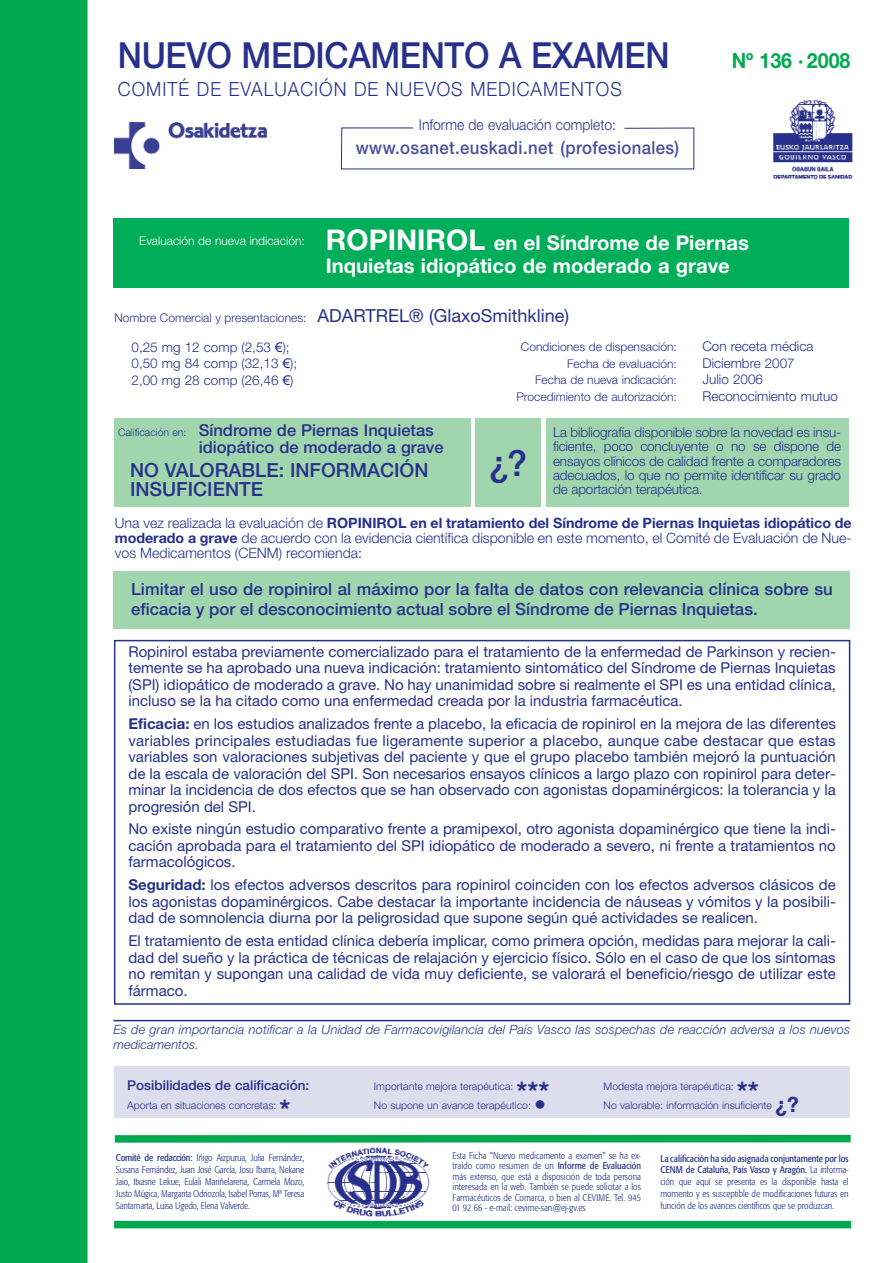
<style>
.page{position:relative;width:893px;height:1263px;background:#fff}
.page>*{position:absolute;margin:0;border:0;box-sizing:border-box;transform-origin:0 0}
.t1{font:500 36px "Helvetica Neue";letter-spacing:-.01em;color:#27318b;scale:.93 1}
.t2{font:500 36px "Helvetica Neue";letter-spacing:-.01em;color:#27318b}
.t3{font:700 27px "Helvetica Neue";color:#27318b}
.t4{font:700 21px "Helvetica Neue";color:#00a94f;scale:.93 1}
.t5{font:700 20.25px/22.5px "Helvetica Neue";color:#fff}
.t6{font:300 19.5px "Helvetica Neue";letter-spacing:.055em;color:#27318b;scale:.93 1}
.t7{font:500 19.5px/19.5px "Helvetica Neue";color:#27318b}
.t8{font:500 18px "Helvetica Neue";letter-spacing:.02em;color:#4b4e9b;scale:.93 1}
.t9{font:500 16.8px/19.5px "Helvetica Neue";color:#27318b}
.t10{font:500 16.5px/16.5px "Helvetica Neue";color:#27318b}
.t11{font:15px/16.5px "Helvetica Neue";color:#27318b;text-align:justify}
.t12{font:300 15px "Helvetica Neue";color:#27318b;scale:.93 1}
.t13{font:300 14.25px/15px "Helvetica Neue";color:#27318b;text-align:justify}
.t14{font:300 13.5px/14.2px "Helvetica Neue";color:#27318b}
.t15{font:500 13.5px "Helvetica Neue";color:#27318b}
.t16{font:italic 300 12.75px/15px "Helvetica Neue";letter-spacing:.01em;color:#27318b}
.t17{font:300 12px "Helvetica Neue";color:#27318b}
.t18{font:300 12px "Helvetica Neue";color:#fff}
.t19{font:300 10.5px "Helvetica Neue";color:#27318b}
.t20{font:300 condensed 9.75px/10.5px "Formata";letter-spacing:-.01em;color:#27318b;text-align:justify}
.s1{font-size:28.5px}
.s2{font-weight:400;font-size:18px}
.s3{font-family:"Arial";font-weight:400}
.s4{font-weight:300;font-size:10.5px}
.s5{font-weight:700}
.s6{font-size:24px}
.s7{font-weight:700;font-size:21px}
.s8{font-weight:400}
</style>
<div class="page">
<div style="left:0;top:0;width:88px;height:1263px;background:#00a94f"></div>
<div style="left:114px;top:572px;width:736px;height:57px;background:#a1d5ae"></div>
<img style="left:114px;top:122px;width:152px;height:47px">
<img style="left:773px;top:100px;width:80px;height:80px">
<svg style="left:341px;top:127px;width:353px;height:43px"></svg>
<div style="left:114px;top:640px;width:736px;height:365px;border:2px solid #27318b"></div>
<div style="left:115px;top:1135px;width:735px;height:8px;background:#00a94f"></div>
<div style="left:114px;top:1221px;width:737px;height:7px;background:#00a94f"></div>
<img style="left:327px;top:1147px;width:103px;height:70px">
<hr style="left:113px;top:1020px;width:737px;height:1px;background:#27318b">
<div style="left:114px;top:1066px;width:736px;height:52px;background:#dedded"></div>
<div style="left:113px;top:219px;width:736px;height:69px;background:#00ae5a"></div>
<div style="left:475px;top:418px;width:66px;height:88px;background:#a1d5ae"></div>
<div style="left:546px;top:418px;width:302px;height:88px;background:#a1d5ae"></div>
<div style="left:114px;top:418px;width:356px;height:88px;background:#a1d5ae"></div>
<h1 class="t1" style="left:118px;top:42px;width:595px">NUEVO MEDICAMENTO A EXAMEN</h1>
<h3 class="t4" style="left:732px;top:53px;width:129px">Nº 136 · 2008</h3>
<h3 class="t6" style="left:118px;top:82px;width:543px">COMITÉ DE EVALUACIÓN DE NUEVOS MEDICAMENTOS</h3>
<p class="t12" style="left:419px;top:120px;width:214px">Informe de evaluación completo:</p>
<p class="t8" style="left:356px;top:141px;width:349px">www.osanet.euskadi.net (profesionales)</p>
<p class="t18" style="left:139px;top:237px;width:167px">Evaluación de nueva indicación:</p>
<h3 class="t5" style="left:326px;top:234px;width:424px"><span class="s1">ROPINIROL</span> en el Síndrome de Piernas<br>Inquietas idiopático de moderado a grave</h3>
<p class="t17" style="left:114px;top:314px;width:456px">Nombre Comercial y presentaciones: <span class="s2">ADARTREL® (GlaxoSmithkline)</span></p>
<p class="t14" style="left:131px;top:340px;width:167px;line-height:16.5px">0,25 mg 12 comp (2,53 <span class="s3">€</span>);<br>0,50 mg 84 comp (32,13 <span class="s3">€</span>);<br>2,00 mg 28 comp (26,46 <span class="s3">€</span>)</p>
<p class="t17" style="left:521px;top:343px;width:157px">Condiciones de dispensación:</p>
<p class="t14" style="left:702px;top:340px;width:113px">Con receta médica</p>
<p class="t17" style="left:567px;top:359px;width:111px">Fecha de evaluación:</p>
<p class="t14" style="left:702px;top:357px;width:94px">Diciembre 2007</p>
<p class="t17" style="left:535px;top:376px;width:143px">Fecha de nueva indicación:</p>
<p class="t14" style="left:702px;top:373px;width:62px">Julio 2006</p>
<p class="t17" style="left:516px;top:392px;width:162px">Procedimiento de autorización:</p>
<p class="t14" style="left:702px;top:390px;width:137px">Reconocimiento mutuo</p>
<p class="t10" style="left:199px;top:424px;width:246px;text-indent:-81px"><span class="s4">Calificación en:</span> Síndrome de Piernas Inquietas idiopático de moderado a grave</p>
<h3 class="t7" style="left:130px;top:462px;width:300px">NO VALORABLE: INFORMACIÓN<br>INSUFICIENTE</h3>
<h1 class="t2" style="left:489px;top:451px;width:40px">¿?</h1>
<p class="t14" style="left:553px;top:426px;width:289px;text-align:justify">La bibliografía disponible sobre la novedad es insu&shy;ficiente, poco concluyente o no se dispone de ensayos clínicos de calidad frente a comparadores adecuados, lo que no permite identificar su grado de aportación terapéutica.</p>
<p class="t13" style="left:115px;top:517px;width:738px">Una vez realizada la evaluación de <span class="s5">ROPINIROL en el tratamiento del Síndrome de Piernas Inquietas idiopático de moderado a grave</span> de acuerdo con la evidencia científica disponible en este momento, el Comité de Evaluación de Nue&shy;vos Medicamentos (CENM) recomienda:</p>
<p class="t9" style="left:131px;top:581px;width:703px">Limitar el uso de ropinirol al máximo por la falta de datos con relevancia clínica sobre su eficacia y por el desconocimiento actual sobre el Síndrome de Piernas Inquietas.</p>
<p class="t11" style="left:128px;top:645px;width:709px">Ropinirol estaba previamente comercializado para el tratamiento de la enfermedad de Parkinson y recien&shy;temente se ha aprobado una nueva indicación: tratamiento sintomático del Síndrome de Piernas Inquietas (SPI) idiopático de moderado a grave. No hay unanimidad sobre si realmente el SPI es una entidad clínica, incluso se la ha citado como una enfermedad creada por la industria farmacéutica.</p>
<p class="t11" style="left:128px;top:717px;width:709px"><span class="s5">Eficacia:</span> en los estudios analizados frente a placebo, la eficacia de ropinirol en la mejora de las diferentes variables principales estudiadas fue ligeramente superior a placebo, aunque cabe destacar que estas variables son valoraciones subjetivas del paciente y que el grupo placebo también mejoró la puntuación de la escala de valoración del SPI. Son necesarios ensayos clínicos a largo plazo con ropinirol para deter&shy;minar la incidencia de dos efectos que se han observado con agonistas dopaminérgicos: la tolerancia y la progresión del SPI.</p>
<p class="t11" style="left:128px;top:822px;width:709px">No existe ningún estudio comparativo frente a pramipexol, otro agonista dopaminérgico que tiene la indi&shy;cación aprobada para el tratamiento del SPI idiopático de moderado a severo, ni frente a tratamientos no farmacológicos.</p>
<p class="t11" style="left:128px;top:878px;width:709px"><span class="s5">Seguridad:</span> los efectos adversos descritos para ropinirol coinciden con los efectos adversos clásicos de los agonistas dopaminérgicos. Cabe destacar la importante incidencia de náuseas y vómitos y la posibili&shy;dad de somnolencia diurna por la peligrosidad que supone según qué actividades se realicen.</p>
<p class="t11" style="left:128px;top:934px;width:709px">El tratamiento de esta entidad clínica debería implicar, como primera opción, medidas para mejorar la cali&shy;dad del sueño y la práctica de técnicas de relajación y ejercicio físico. Sólo en el caso de que los síntomas no remitan y supongan una calidad de vida muy deficiente, se valorará el beneficio/riesgo de utilizar este fármaco.</p>
<p class="t16" style="left:113px;top:1023px;width:738px">Es de gran importancia notificar a la Unidad de Farmacovigilancia del País Vasco las sospechas de reacción adversa a los nuevos medicamentos.</p>
<p class="t15" style="left:127px;top:1080px;width:184px">Posibilidades de calificación:</p>
<p class="t19" style="left:374px;top:1082px;width:141px">Importante mejora terapéutica:</p>
<h2 class="t3" style="left:517px;top:1081px;width:34px">***</h2>
<p class="t19" style="left:604px;top:1082px;width:132px">Modesta mejora terapéutica:</p>
<h2 class="t3" style="left:737px;top:1081px;width:23px">**</h2>
<p class="t19" style="left:127px;top:1101px;width:151px">Aporta en situaciones concretas:</p>
<h2 class="t3" style="left:280px;top:1100px;width:12px">*</h2>
<p class="t19" style="left:374px;top:1101px;width:426px">No supone un avance terapéutico: <span class="s6">•</span> No valorable: información insuficiente <span class="s7">¿?</span></p>
<p class="t20" style="left:116px;top:1152px;width:190px;line-height:12px"><span class="s8">Comité de redacción:</span> Iñigo Aizpurua, Julia Fernández, Susana Fernández, Juan José García, Josu Ibarra, Nekane Jaio, Itxasne Lekue, Eulali Mariñelarena, Carmela Mozo, Justo Múgica, Margarita Odriozola, Isabel Porras, Mª Teresa Santamarta, Luisa Ugedo, Elena Valverde.</p>
<p class="t20" style="left:453px;top:1151px;width:190px">Esta Ficha “Nuevo medicamento a examen” se ha ex&shy;traído como resumen de un <span class="s8">Informe de Evaluación </span>más extenso, que está a disposición de toda persona interesada en la web. También se puede solicitar a los Farmacéuticos de Comarca, o bien al CEVIME. Tel. 945<br>01 92 66 - e-mail: cevime-san@ej-gv.es</p>
<p class="t20" style="left:660px;top:1153px;width:190px;line-height:11.7px"><span class="s8">La calificación ha sido asignada conjuntamente por los CENM de Cataluña, País Vasco y Aragón.</span> La informa&shy;ción que aquí se presenta es la disponible hasta el momento y es susceptible de modificaciones futuras en función de los avances científicos que se produzcan.</p>
</div>
